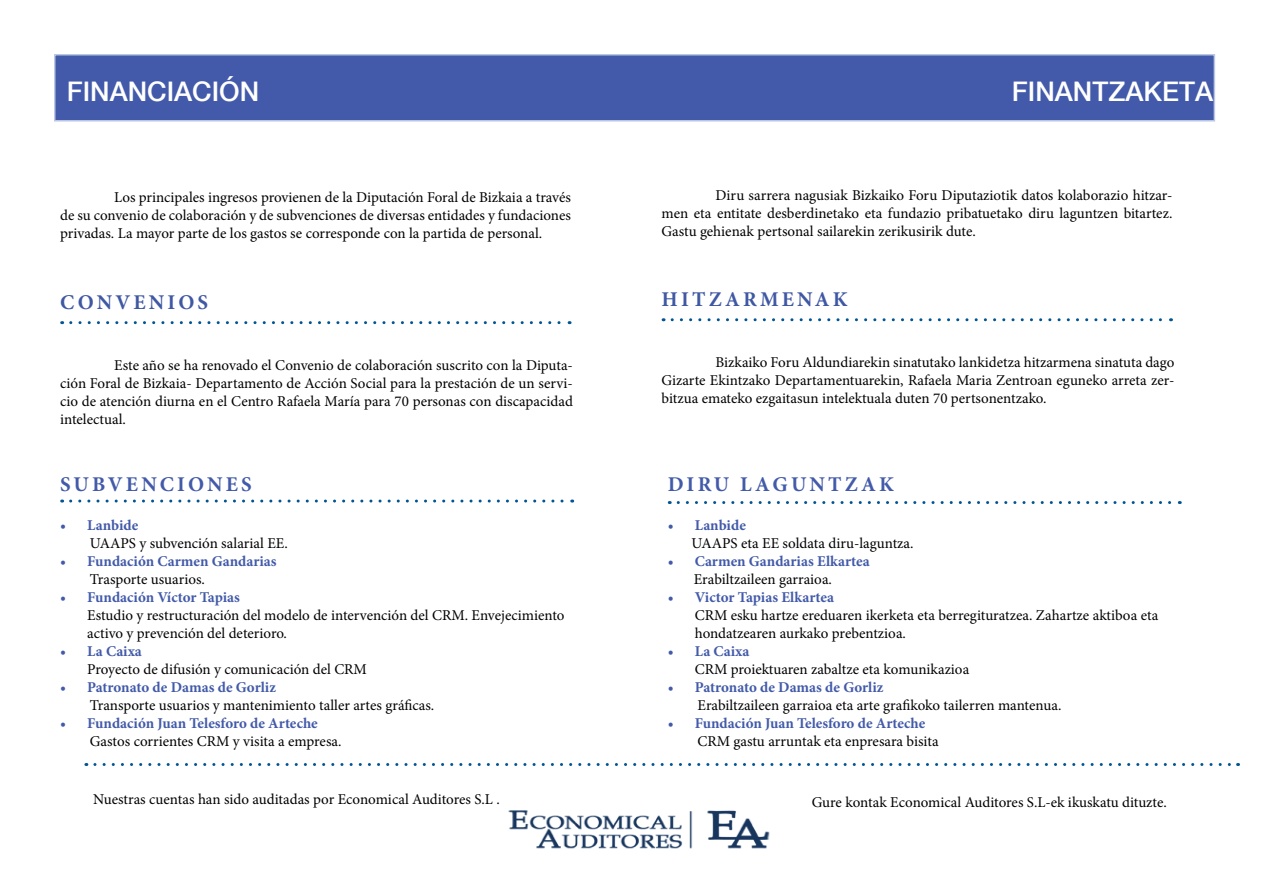
<style>
.page{position:relative;width:1263px;height:893px;background:#fff}
.page>*{position:absolute;margin:0;border:0;box-sizing:border-box;transform-origin:0 0}
.t1{font:500 27px "Helvetica Neue";color:#fff}
.t2{font:700 21px "Minion Pro";letter-spacing:.15em;color:#425aa9}
.t3{font:700 21px "Minion Pro";letter-spacing:.15em;color:#4058a4}
.t4{font:15px/18px "Minion Pro";color:#000;text-align:justify}
.t5{font:700 15px "Minion Pro";color:#425aa9}
</style>
<div class="page">
<div style="left:55px;top:55px;width:1159px;height:66px;background:#425aa9"></div>
<div style="left:54px;top:54px;width:1161px;height:68px;border:2px solid #bbc6e5"></div>
<svg style="left:672px;top:318px;width:499px;height:3px"></svg>
<img style="left:508px;top:810px;width:262px;height:39px">
<svg style="left:95px;top:763px;width:1143px;height:3px"></svg>
<svg style="left:71px;top:321px;width:499px;height:3px"></svg>
<svg style="left:71px;top:500px;width:502px;height:3px"></svg>
<svg style="left:678px;top:501px;width:502px;height:3px"></svg>
<h1 class="t1" style="left:67px;top:76px;width:194px">FINANCIACIÓN</h1>
<h1 class="t1" style="left:1012px;top:76px;width:203px">FINANTZAKETA</h1>
<p class="t4" style="left:60px;top:189px;width:512px;text-indent:54px">Los principales ingresos provienen de la Diputación Foral de Bizkaia a través de su convenio de colaboración y de subvenciones de diversas entidades y fundaciones privadas. La mayor parte de los gastos se corresponde con la partida de personal.</p>
<h2 class="t3" style="left:60px;top:288px;width:150px">CONVENIOS</h2>
<p class="t4" style="left:60px;top:357px;width:514px;text-indent:54px">Este año se ha renovado el Convenio de colaboración suscrito con la Diputa&shy;ción Foral de Bizkaia- Departamento de Acción Social para la prestación de un servi&shy;cio de atención diurna en el Centro Rafaela María para 70 personas con discapacidad intelectual.</p>
<h2 class="t2" style="left:60px;top:469px;width:193px">SUBVENCIONES</h2>
<p class="t5" style="left:60px;top:515px;width:80px">• Lanbide</p>
<p class="t4" style="left:90px;top:534px;width:199px">UAAPS y subvención salarial EE.</p>
<p class="t5" style="left:60px;top:551px;width:218px">• Fundación Carmen Gandarias</p>
<p class="t4" style="left:90px;top:570px;width:117px">Trasporte usuarios.</p>
<p class="t5" style="left:60px;top:587px;width:181px">• Fundación Víctor Tapias</p>
<p class="t4" style="left:87px;top:606px;width:479px">Estudio y restructuración del modelo de intervención del CRM. Envejecimiento activo y prevención del deterioro.</p>
<p class="t5" style="left:60px;top:641px;width:83px">• La Caixa</p>
<p class="t4" style="left:87px;top:660px;width:281px">Proyecto de difusión y comunicación del CRM</p>
<p class="t5" style="left:60px;top:677px;width:217px">• Patronato de Damas de Gorliz</p>
<p class="t4" style="left:90px;top:696px;width:346px">Transporte usuarios y mantenimiento taller artes gráficas.</p>
<p class="t5" style="left:60px;top:713px;width:259px">• Fundación Juan Telesforo de Arteche</p>
<p class="t4" style="left:90px;top:732px;width:253px">Gastos corrientes CRM y visita a empresa.</p>
<p class="t4" style="left:662px;top:186px;width:512px;text-indent:54px">Diru sarrera nagusiak Bizkaiko Foru Diputaziotik datos kolaborazio hitzar&shy;men eta entitate desberdinetako eta fundazio pribatuetako diru laguntzen bitartez.<br>Gastu gehienak pertsonal sailarekin zerikusirik dute.</p>
<h2 class="t3" style="left:662px;top:285px;width:188px">HITZARMENAK</h2>
<p class="t4" style="left:662px;top:354px;width:514px;text-indent:54px">Bizkaiko Foru Aldundiarekin sinatutako lankidetza hitzarmena sinatuta dago Gizarte Ekintzako Departamentuarekin, Rafaela Maria Zentroan eguneko arreta zer&shy;bitzua emateko ezgaitasun intelektuala duten 70 pertsonentzako.</p>
<h2 class="t2" style="left:668px;top:469px;width:228px">DIRU LAGUNTZAK</h2>
<p class="t5" style="left:668px;top:515px;width:80px">• Lanbide</p>
<p class="t4" style="left:692px;top:534px;width:224px">UAAPS eta EE soldata diru-laguntza.</p>
<p class="t5" style="left:668px;top:551px;width:204px">• Carmen Gandarias Elkartea</p>
<p class="t4" style="left:694px;top:570px;width:140px">Erabiltzaileen garraioa.</p>
<p class="t5" style="left:668px;top:587px;width:168px">• Victor Tapias Elkartea</p>
<p class="t4" style="left:695px;top:606px;width:465px">CRM esku hartze ereduaren ikerketa eta berregituratzea. Zahartze aktiboa eta hondatzearen aurkako prebentzioa.</p>
<p class="t5" style="left:668px;top:641px;width:83px">• La Caixa</p>
<p class="t4" style="left:695px;top:660px;width:276px">CRM proiektuaren zabaltze eta komunikazioa</p>
<p class="t5" style="left:668px;top:677px;width:217px">• Patronato de Damas de Gorliz</p>
<p class="t4" style="left:697px;top:696px;width:365px">Erabiltzaileen garraioa eta arte grafikoko tailerren mantenua.</p>
<p class="t5" style="left:668px;top:713px;width:259px">• Fundación Juan Telesforo de Arteche</p>
<p class="t4" style="left:697px;top:732px;width:243px">CRM gastu arruntak eta enpresara bisita</p>
<p class="t4" style="left:93px;top:790px;width:408px">Nuestras cuentas han sido auditadas por Economical Auditores S.L .</p>
<p class="t4" style="left:812px;top:794px;width:356px">Gure kontak Economical Auditores S.L-ek ikuskatu dituzte.</p>
</div>
